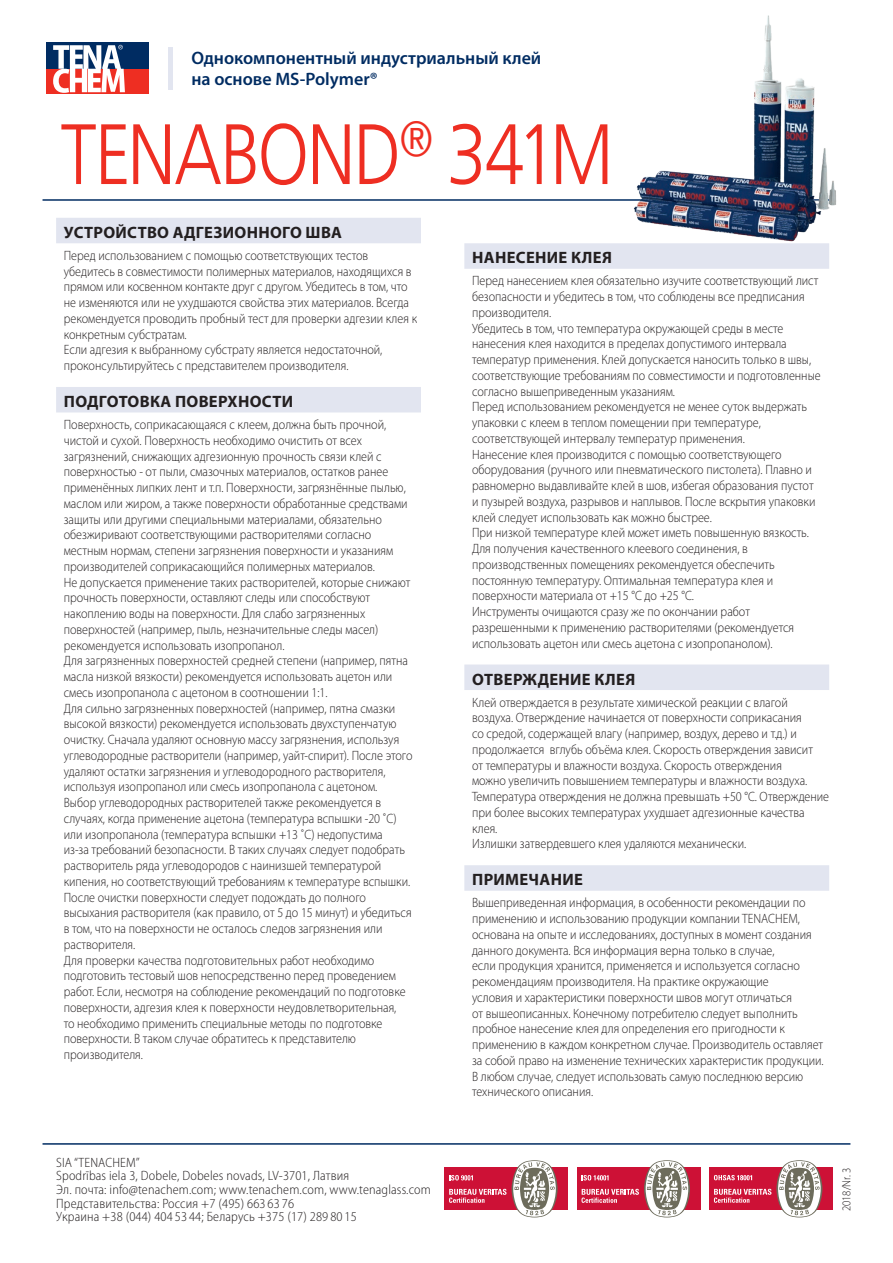
<style>
.page{position:relative;width:893px;height:1263px;background:#fff}
.page>*{position:absolute;margin:0;border:0;box-sizing:border-box;transform-origin:0 0}
._02_Lielais_virsraks{font:300 85.5px "Frutiger";letter-spacing:-.025em;color:#ee2e22;scale:.83 1}
._01_Mazais_virsrakst{font:600 18px/21.6px "Myriad Pro";color:#002c62}
._03_Teksta_virsrakst{font:700 16.5px "Myriad Pro";letter-spacing:.02em;color:#231f20}
._09_pamatteksts_otra{font:300 13.5px/15.8px "Myriad Pro";color:#231f20;scale:.9 1}
.t1{font:300 semi-condensed 13.5px/13.6px "Myriad Pro";letter-spacing:.01em;color:#231f20}
.t2{font:300 12px "Myriad Pro";color:#231f20;scale:.9 1}
</style>
<div class="page">
<hr style="left:168px;top:47px;width:4px;height:42px;background:#e2e5f0">
<div style="left:47px;top:43px;width:102px;height:26px;background:#002c62"></div>
<div style="left:47px;top:69px;width:102px;height:25px;background:#ee2e22"></div>
<svg style="left:53px;top:45px;width:72px;height:48px"></svg>
<hr style="left:43px;top:1143px;width:807px;height:2px;background:#002c62">
<div style="left:444px;top:1168px;width:124px;height:42px;background:#cd1136"></div>
<svg style="left:449px;top:1175px;width:24px;height:5px"></svg>
<svg style="left:449px;top:1189px;width:57px;height:14px"></svg>
<svg style="left:512px;top:1160px;width:46px;height:57px"></svg>
<div style="left:577px;top:1168px;width:123px;height:42px;background:#cd1136"></div>
<svg style="left:581px;top:1160px;width:109px;height:57px"></svg>
<div style="left:709px;top:1168px;width:124px;height:42px;background:#cd1136"></div>
<svg style="left:714px;top:1160px;width:108px;height:57px"></svg>
<hr style="left:43px;top:199px;width:786px;height:2px;background:#002c62">
<div style="left:56px;top:218px;width:365px;height:25px;background:#e2e5f0"></div>
<div style="left:56px;top:387px;width:365px;height:25px;background:#e2e5f0"></div>
<div style="left:464px;top:243px;width:365px;height:26px;background:#e2e5f0"></div>
<div style="left:464px;top:664px;width:365px;height:26px;background:#e2e5f0"></div>
<div style="left:464px;top:865px;width:365px;height:26px;background:#e2e5f0"></div>
<img style="left:629px;top:15px;width:208px;height:227px">
<p class="_01_Mazais_virsrakst" style="left:191px;top:46px;width:352px">Однокомпонентный индустриальный клей на основе MS-Polymer®</p>
<p class="_02_Lielais_virsraks" style="left:61px;top:104px;width:667px">TENABOND<sup>®</sup> 341M</p>
<p class="_03_Teksta_virsrakst" style="left:64px;top:221px;width:280px">УСТРОЙСТВО АДГЕЗИОННОГО ШВА</p>
<p class="_09_pamatteksts_otra" style="left:64px;top:247px;width:394px">Перед использованием с помощью соответствующих тестов убедитесь в совместимости полимерных материалов, находящихся в прямом или косвенном контакте друг с другом. Убедитесь в том, что не изменяются или не ухудшаются свойства этих материалов. Всегда рекомендуется проводить пробный тест для проверки адгезии клея к конкретным субстратам.</p>
<p class="_09_pamatteksts_otra" style="left:64px;top:342px;width:355px">Если адгезия к выбранному субстрату является недостаточной, проконсультируйтесь с представителем производителя.</p>
<p class="_03_Teksta_virsrakst" style="left:64px;top:391px;width:231px">ПОДГОТОВКА ПОВЕРХНОСТИ</p>
<p class="_09_pamatteksts_otra" style="left:64px;top:417px;width:384px">Поверхность, соприкасающаяся с клеем, должна быть прочной, чистой и сухой. Поверхность необходимо очистить от всех загрязнений, снижающих адгезионную прочность связи клей с поверхностью - от пыли, смазочных материалов, остатков ранее применённых липких лент и т.п. Поверхности, загрязнённые пылью, маслом или жиром, а также поверхности обработанные средствами защиты или другими специальными материалами, обязательно обезжиривают соответствующими растворителями согласно местным нормам, степени загрязнения поверхности и указаниям производителей соприкасающийся полимерных материалов.</p>
<p class="_09_pamatteksts_otra" style="left:64px;top:574px;width:387px">Не допускается применение таких растворителей, которые снижают прочность поверхности, оставляют следы или способствуют накоплению воды на поверхности. Для слабо загрязненных поверхностей (например, пыль, незначительные следы масел) рекомендуется использовать изопропанол.</p>
<p class="_09_pamatteksts_otra" style="left:64px;top:653px;width:384px">Для загрязненных поверхностей средней степени (например, пятна масла низкой вязкости) рекомендуется использовать ацетон или смесь изопропанола с ацетоном в соотношении 1:1.</p>
<p class="_09_pamatteksts_otra" style="left:64px;top:700px;width:389px">Для сильно загрязненных поверхностей (например, пятна смазки высокой вязкости) рекомендуется использовать двухступенчатую очистку. Сначала удаляют основную массу загрязнения, используя углеводородные растворители (например, уайт-спирит). После этого удаляют остатки загрязнения и углеводородного растворителя, используя изопропанол или смесь изопропанола с ацетоном.</p>
<p class="_09_pamatteksts_otra" style="left:64px;top:795px;width:386px">Выбор углеводородных растворителей также рекомендуется в случаях, когда применение ацетона (температура вспышки -20 ˚С) или изопропанола (температура вспышки +13 ˚С) недопустима из-за требований безопасности. В таких случаях следует подобрать растворитель ряда углеводородов с наинизшей температурой кипения, но соответствующий требованиям к температуре вспышки.</p>
<p class="_09_pamatteksts_otra" style="left:64px;top:889px;width:388px">После очистки поверхности следует подождать до полного высыхания растворителя (как правило, от 5 до 15 минут) и убедиться в том, что на поверхности не осталось следов загрязнения или растворителя.</p>
<p class="_09_pamatteksts_otra" style="left:64px;top:952px;width:381px">Для проверки качества подготовительных работ необходимо подготовить тестовый шов непосредственно перед проведением работ. Если, несмотря на соблюдение рекомендаций по подготовке поверхности, адгезия клея к поверхности неудовлетворительная, то необходимо применить специальные методы по подготовке поверхности. В таком случае обратитесь к представителю производителя.</p>
<p class="_03_Teksta_virsrakst" style="left:472px;top:247px;width:141px">НАНЕСЕНИЕ КЛЕЯ</p>
<p class="_09_pamatteksts_otra" style="left:472px;top:273px;width:387px">Перед нанесением клея обязательно изучите соответствующий лист безопасности и убедитесь в том, что соблюдены все предписания производителя.</p>
<p class="_09_pamatteksts_otra" style="left:472px;top:320px;width:389px">Убедитесь в том, что температура окружающей среды в месте нанесения клея находится в пределах допустимого интервала температур применения. Клей допускается наносить только в швы, соответствующие требованиям по совместимости и подготовленные согласно вышеприведенным указаниям.</p>
<p class="_09_pamatteksts_otra" style="left:472px;top:399px;width:374px">Перед использованием рекомендуется не менее суток выдержать упаковки с клеем в теплом помещении при температуре, соответствующей интервалу температур применения.</p>
<p class="_09_pamatteksts_otra" style="left:472px;top:446px;width:383px">Нанесение клея производится с помощью соответствующего оборудования (ручного или пневматического пистолета). Плавно и равномерно выдавливайте клей в шов, избегая образования пустот и пузырей воздуха, разрывов и наплывов. После вскрытия упаковки клей следует использовать как можно быстрее.</p>
<p class="_09_pamatteksts_otra" style="left:472px;top:525px;width:376px">При низкой температуре клей может иметь повышенную вязкость.</p>
<p class="_09_pamatteksts_otra" style="left:472px;top:541px;width:338px">Для получения качественного клеевого соединения, в производственных помещениях рекомендуется обеспечить постоянную температуру. Оптимальная температура клея и поверхности материала от +15 °C до +25 °C.</p>
<p class="_09_pamatteksts_otra" style="left:472px;top:604px;width:359px">Инструменты очищаются сразу же по окончании работ разрешенными к применению растворителями (рекомендуется использовать ацетон или смесь ацетона с изопропанолом).</p>
<p class="_03_Teksta_virsrakst" style="left:472px;top:668px;width:165px">ОТВЕРЖДЕНИЕ КЛЕЯ</p>
<p class="_09_pamatteksts_otra" style="left:472px;top:694px;width:398px">Клей отверждается в результате химической реакции с влагой воздуха. Отверждение начинается от поверхности соприкасания<br>со средой, содержащей влагу (например, воздух, дерево и т.д.) и продолжается вглубь объёма клея. Скорость отверждения зависит<br>от температуры и влажности воздуха. Скорость отверждения<br>можно увеличить повышением температуры и влажности воздуха.<br>Температура отверждения не должна превышать +50 °C. Отверждение при более высоких температурах ухудшает адгезионные качества клея.</p>
<p class="_09_pamatteksts_otra" style="left:472px;top:836px;width:306px">Излишки затвердевшего клея удаляются механически.</p>
<p class="_03_Teksta_virsrakst" style="left:472px;top:869px;width:112px">ПРИМЕЧАНИЕ</p>
<p class="_09_pamatteksts_otra" style="left:472px;top:895px;width:392px">Вышеприведенная информация, в особенности рекомендации по применению и использованию продукции компании TENACHEM, основана на опыте и исследованиях, доступных в момент создания данного документа. Вся информация верна только в случае,<br>если продукция хранится, применяется и используется согласно рекомендациям производителя. На практике окружающие<br>условия и характеристики поверхности швов могут отличаться<br>от вышеописанных. Конечному потребителю следует выполнить пробное нанесение клея для определения его пригодности к применению в каждом конкретном случае. Производитель оставляет за собой право на изменение технических характеристик продукции.<br>В любом случае, следует использовать самую последнюю версию технического описания.</p>
<p class="t1" style="left:56px;top:1155px;width:376px">SIA “TENACHEM”<br>Spodrības iela 3, Dobele, Dobeles novads, LV-3701, Латвия<br>Эл. почта: info@tenachem.com; www.tenachem.com, www.tenaglass.com Представительства: Россия +7 (495) 663 63 76<br>Украина +38 (044) 404 53 44; Беларусь +375 (17) 289 80 15</p>
<p class="t2" style="left:839px;top:1211px;width:51px;rotate:-90deg">2018/Nr. 3</p>
</div>
